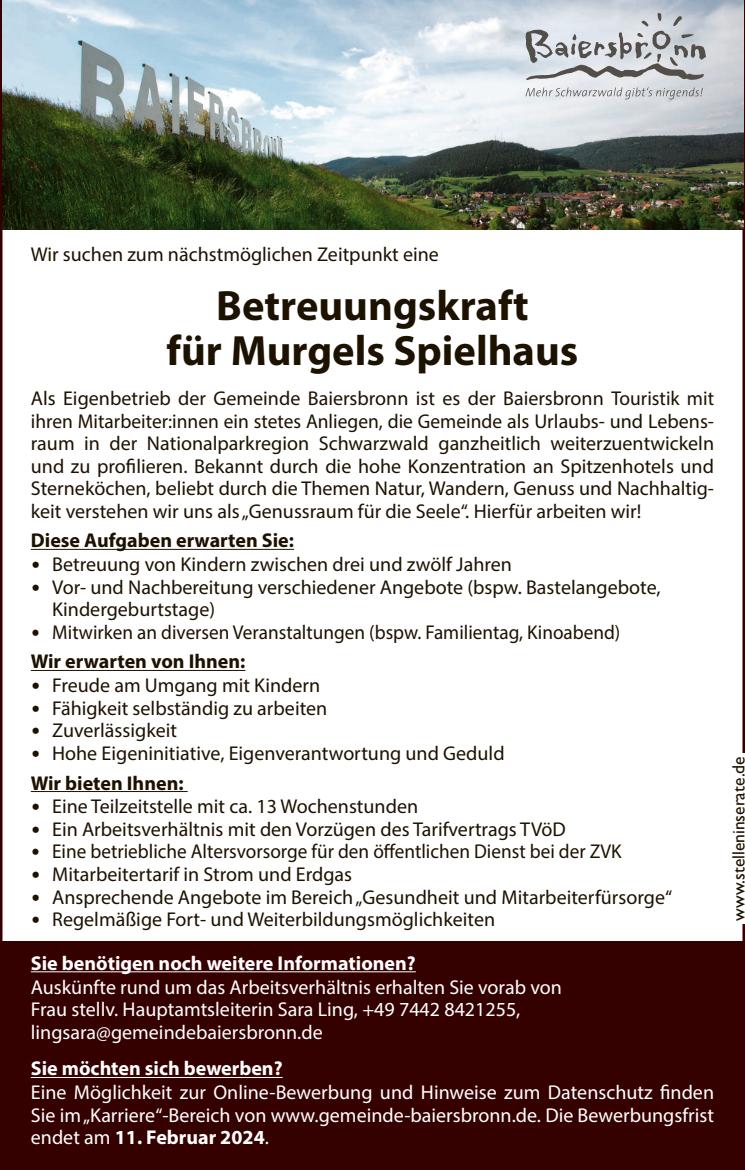
<style>
.page{position:relative;width:745px;height:1170px;background:#fff}
.page>*{position:absolute;margin:0;border:0;box-sizing:border-box;transform-origin:0 0}
.t1{font:700 42.5px/45px "Myriad Pro";color:#1d1100;text-align:center}
.C{font:20px/22.5px "Myriad Pro";color:#1d1100;text-align:justify}
.C-2{font:20px/22.5px "Myriad Pro";color:#fff}
.C-3{font:20px "Myriad Pro";color:#1d1100;scale:.96 1}
.C-4{font:700 20px "Myriad Pro";color:#1d1100}
.C-5{font:700 20px "Myriad Pro";color:#fff}
.t2{font:17.5px "Gill Sans";color:#1d1100}
.s1{font-family:"Calibri"}
.s2{font-weight:700}
</style>
<div class="page">
<div style="left:2px;top:941px;width:742px;height:228px;background:#350000"></div>
<hr style="left:31px;top:549px;width:263px;height:1px;background:#1d1100">
<hr style="left:31px;top:670px;width:214px;height:1px;background:#1d1100">
<hr style="left:31px;top:791px;width:156px;height:1px;background:#1d1100">
<hr style="left:31px;top:971px;width:384px;height:1px;background:#fff">
<hr style="left:31px;top:1076px;width:251px;height:1px;background:#fff">
<img style="left:2px;top:0;width:740px;height:229px">
<svg style="left:525px;top:13px;width:180px;height:67px;background:#bdc0c4"></svg>
<svg style="left:525px;top:87px;width:177px;height:12px;background:#c9cccf"></svg>
<p class="C" style="left:31px;top:242px;width:409px">Wir suchen zum nächstmöglichen Zeitpunkt eine</p>
<p class="t1" style="left:166px;top:282px;width:413px">Betreuungskraft<br>für Murgels Spielhaus</p>
<p class="C" style="left:31px;top:387px;width:684px">Als Eigenbetrieb der Gemeinde Baiersbronn ist es der Baiersbronn Touristik mit ihren Mitarbeiter:innen ein stetes Anliegen, die Gemeinde als Urlaubs- und Lebens&shy;raum in der Nationalparkregion Schwarzwald ganzheitlich weiterzuentwickeln und zu profilieren. Bekannt durch die hohe Konzentration an Spitzenhotels und Sterneköchen, beliebt durch die Themen Natur, Wandern, Genuss und Nachhaltig&shy;keit verstehen wir uns als „Genussraum für die Seele“. Hierfür arbeiten wir!</p>
<p class="C-4" style="left:31px;top:527px;width:264px">Diese Aufgaben erwarten Sie:</p>
<p class="C" style="left:31px;top:553px;width:482px"><span class="s1">•</span> Betreuung von Kindern zwischen drei und zwölf Jahren</p>
<p class="C" style="left:52px;top:575px;width:609px;text-indent:-21px"><span class="s1">•</span> Vor- und Nachbereitung verschiedener Angebote (bspw. Bastelangebote,<br>Kindergeburtstage)</p>
<p class="C-3" style="left:31px;top:619px;width:615px"><span class="s1">•</span> Mitwirken an diversen Veranstaltungen (bspw. Familientag, Kinoabend)</p>
<p class="C-4" style="left:31px;top:648px;width:216px">Wir erwarten von Ihnen:</p>
<p class="C" style="left:31px;top:674px;width:290px"><span class="s1">•</span> Freude am Umgang mit Kindern</p>
<p class="C" style="left:31px;top:696px;width:298px"><span class="s1">•</span> Fähigkeit selbständig zu arbeiten</p>
<p class="C" style="left:31px;top:719px;width:148px"><span class="s1">•</span> Zuverlässigkeit</p>
<p class="C" style="left:31px;top:741px;width:475px"><span class="s1">•</span> Hohe Eigeninitiative, Eigenverantwortung und Geduld</p>
<p class="C-4" style="left:31px;top:769px;width:154px">Wir bieten Ihnen:</p>
<p class="C" style="left:31px;top:795px;width:388px"><span class="s1">•</span> Eine Teilzeitstelle mit ca. 13 Wochenstunden</p>
<p class="C" style="left:31px;top:817px;width:536px"><span class="s1">•</span> Ein Arbeitsverhältnis mit den Vorzügen des Tarifvertrags TVöD</p>
<p class="C-3" style="left:31px;top:839px;width:616px"><span class="s1">•</span> Eine betriebliche Altersvorsorge für den öffentlichen Dienst bei der ZVK</p>
<p class="C" style="left:31px;top:862px;width:322px"><span class="s1">•</span> Mitarbeitertarif in Strom und Erdgas</p>
<p class="C" style="left:31px;top:885px;width:642px"><span class="s1">•</span> Ansprechende Angebote im Bereich „Gesundheit und Mitarbeiterfürsorge“</p>
<p class="C" style="left:31px;top:907px;width:465px"><span class="s1">•</span> Regelmäßige Fort- und Weiterbildungsmöglichkeiten</p>
<p class="C-5" style="left:31px;top:949px;width:386px">Sie benötigen noch weitere Informationen?</p>
<p class="C-2" style="left:31px;top:975px;width:532px">Auskünfte rund um das Arbeitsverhältnis erhalten Sie vorab von<br>Frau stellv. Hauptamtsleiterin Sara Ling, +49 7442 8421255, lingsara@gemeindebaiersbronn.de</p>
<p class="C-5" style="left:31px;top:1055px;width:253px">Sie möchten sich bewerben?</p>
<p class="C-2" style="left:31px;top:1080px;width:684px;text-align:justify">Eine Möglichkeit zur Online-Bewerbung und Hinweise zum Datenschutz finden Sie im „Karriere“-Bereich von www.gemeinde-baiersbronn.de. Die Bewerbungsfrist endet am <span class="s2">11. Februar 2024</span>.</p>
<p class="t2" style="left:728px;top:920px;width:166px;rotate:-90deg">www.stelleninserate.de</p>
</div>
